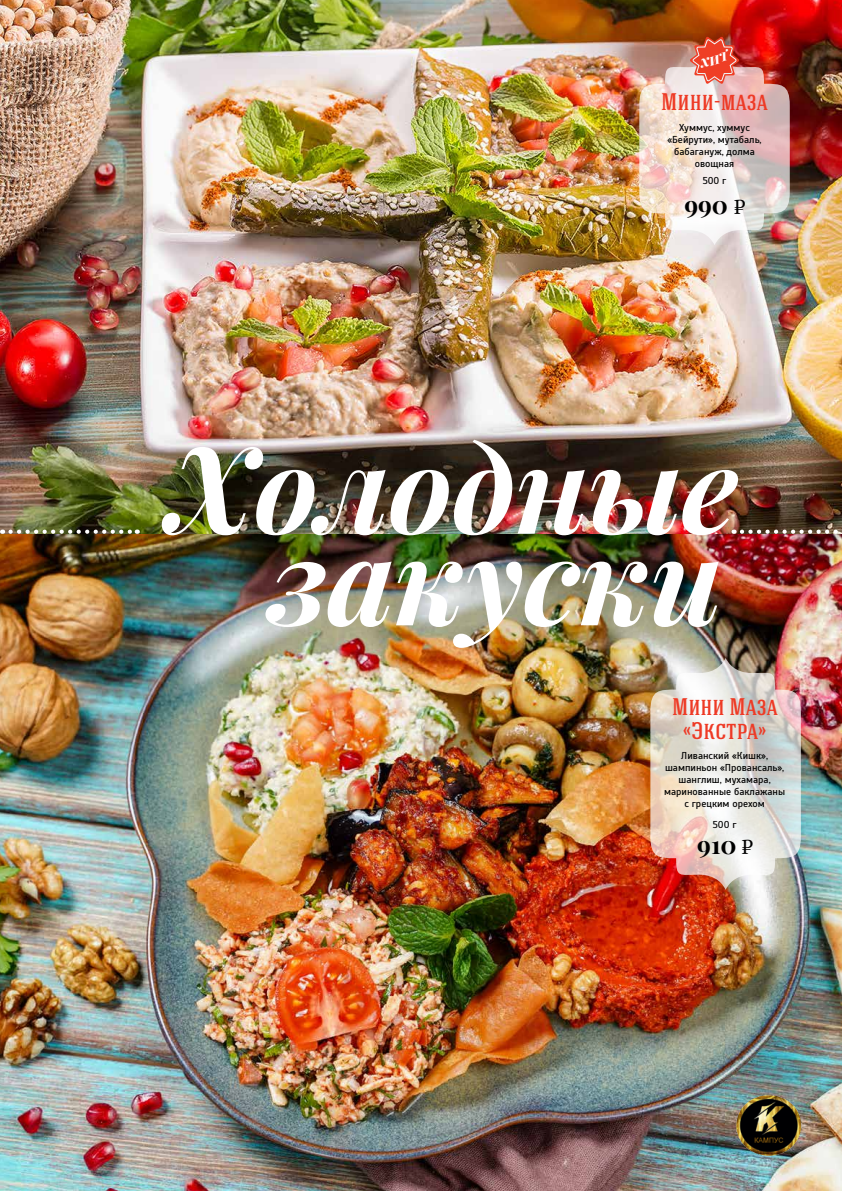
<style>
.page{position:relative;width:842px;height:1191px;background:#fff}
.page>*{position:absolute;margin:0;border:0;box-sizing:border-box;transform-origin:0 0}
.t1{font:italic 700 120px/91.7px "Playfair Display";color:#fff;text-align:right}
.t2{font:700 25px "Playfair Display";color:#000}
.t3{font:500 24px/24px "Hagin Caps";color:#ee3a25;text-align:center}
.t4{font:10px/12px "Scada";color:#000;text-align:center}
.s1{font-family:"PT Rouble Serif";font-weight:400;font-size:20px}
</style>
<div class="page">
<img style="left:0;top:0;width:842px;height:1191px">
<img style="left:650px;top:658px;width:151px;height:232px">
<svg style="left:11px;top:529px;width:127px;height:5px"></svg>
<svg style="left:742px;top:529px;width:100px;height:5px"></svg>
<img style="left:728px;top:1083px;width:80px;height:85px">
<img style="left:639px;top:37px;width:151px;height:208px">
<h3 class="t3" style="left:661px;top:89px;width:108px">Мини-маза</h3>
<p class="t4" style="left:667px;top:121px;width:96px">Хуммус, хуммус «Бейрути», мутабаль, бабагануж, долма овощная</p>
<p class="t4" style="left:703px;top:175px;width:25px">500 г</p>
<h2 class="t2" style="left:684px;top:189px;width:62px">990 <span class="s1">.</span></h2>
<h1 class="t1" style="left:167px;top:439px;width:573px">Холодные закуски</h1>
<h3 class="t3" style="left:672px;top:693px;width:107px">Мини Маза «Экстра»</h3>
<p class="t4" style="left:664px;top:750px;width:123px">Ливанский «Кишк», шампиньон «Провансаль», шанглиш, мухамара, маринованные баклажаны с грецким орехом</p>
<p class="t4" style="left:713px;top:818px;width:25px">500 г</p>
<h2 class="t2" style="left:697px;top:829px;width:56px">910 <span class="s1">.</span></h2>
</div>
